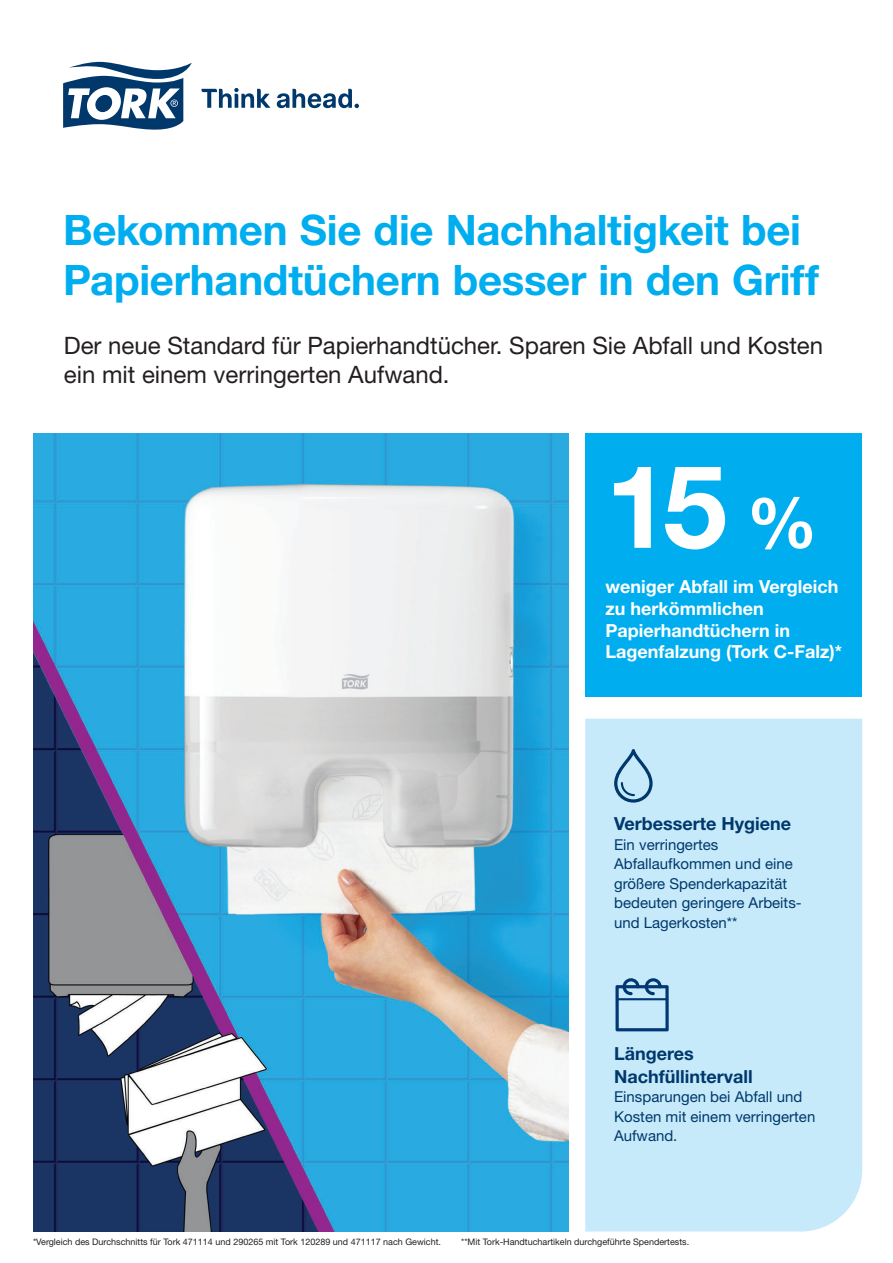
<style>
.page{position:relative;width:893px;height:1263px;background:#fff}
.page>*{position:absolute;margin:0;border:0;box-sizing:border-box;transform-origin:0 0}
.t1{font:700 115.5px "Helvetica Neue LT Pro";color:#fff}
.t2{font:700 42px/50.4px "Helvetica Neue LT Pro";letter-spacing:-.005em;color:#00aeef}
.t3{font:24px/28.8px "Helvetica Neue LT Pro";color:#231f20}
.t4{font:700 18px/21.6px "Helvetica Neue LT Pro";color:#fff}
.t5{font:700 18px/22.5px "Helvetica Neue LT Pro";color:#00386c}
.t6{font:15px/19.5px "Helvetica Neue LT Pro";color:#00386c}
.t7{font:9px "Helvetica Neue LT Pro";color:#231f20}
.s1{font-size:70.5px}
</style>
<div class="page">
<img style="left:33px;top:433px;width:536px;height:798px">
<div style="left:585px;top:719px;width:277px;height:512px;background:#c6eafa"></div>
<div style="left:585px;top:433px;width:277px;height:264px;background:#00aeef"></div>
<svg style="left:615px;top:978px;width:54px;height:53px;background:#8ab4d1"></svg>
<svg style="left:63px;top:62px;width:129px;height:67px"></svg>
<svg style="left:202px;top:88px;width:68px;height:20px"></svg>
<svg style="left:277px;top:89px;width:82px;height:19px"></svg>
<svg style="left:614px;top:749px;width:39px;height:54px;background:#9ac2da"></svg>
<h2 class="t2" style="left:63px;top:203px;width:758px">Bekommen Sie die Nachhaltigkeit bei<br>Papierhandtüchern besser in den Griff</h2>
<h3 class="t3" style="left:64px;top:330px;width:761px">Der neue Standard für Papierhandtücher. Sparen Sie Abfall und Kosten ein mit einem verringerten Aufwand.</h3>
<h1 class="t1" style="left:605px;top:434px;width:213px">15 <span class="s1">%</span></h1>
<p class="t4" style="left:605px;top:576px;width:238px">weniger Abfall im Vergleich zu herkömmlichen<br>Papierhandtüchern in<br>Lagenfalzung (Tork C-Falz)*</p>
<p class="t5" style="left:614px;top:812px;width:179px">Verbesserte Hygiene</p>
<p class="t6" style="left:614px;top:834px;width:189px">Ein verringertes<br>Abfallaufkommen und eine größere Spenderkapazität bedeuten geringere Arbeits&shy;und Lagerkosten**</p>
<p class="t5" style="left:614px;top:1042px;width:140px">Längeres<br>Nachfüllintervall</p>
<p class="t6" style="left:614px;top:1087px;width:203px">Einsparungen bei Abfall und<br>Kosten mit einem verringerten<br>Aufwand.</p>
<p class="t7" style="left:33px;top:1236px;width:410px">*Vergleich des Durchschnitts für Tork 471114 und 290265 mit Tork 120289 und 471117 nach Gewicht.</p>
<p class="t7" style="left:461px;top:1236px;width:230px">**Mit Tork-Handtuchartikeln durchgeführte Spendertests.</p>
</div>
